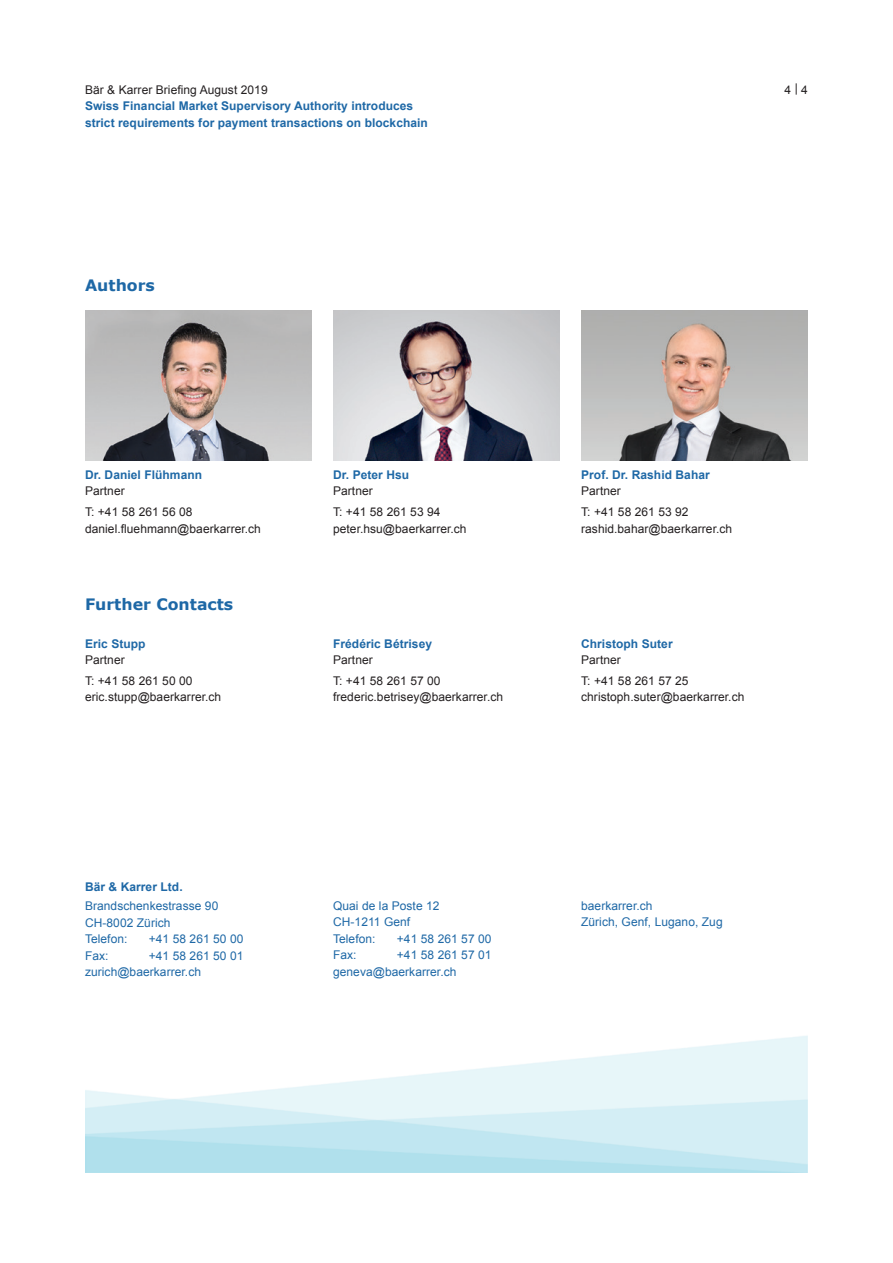
<style>
.page{position:relative;width:893px;height:1263px;background:#fff}
.page>*{position:absolute;margin:0;border:0;box-sizing:border-box;transform-origin:0 0}
.t1{font:700 15.75px "Verdana";color:#1e68a6}
.t2{font:12px/20.7px "Arial";letter-spacing:.005em;color:#231f20}
.t3{font:12px/16.5px "Arial";letter-spacing:.005em;color:#1e68a6}
.t4{font:700 12px/16.5px "Arial";letter-spacing:.005em;color:#1e68a6}
</style>
<div class="page">
<img style="left:85px;top:310px;width:227px;height:150px">
<img style="left:333px;top:310px;width:227px;height:150px">
<img style="left:581px;top:310px;width:227px;height:150px">
<p class="t2" style="left:85px;top:79px;width:184px">Bär &amp; Karrer Briefing August 2019</p>
<p class="t4" style="left:85px;top:98px;width:344px">Swiss Financial Market Supervisory Authority introduces strict requirements for payment transactions on blockchain</p>
<h1 class="t1" style="left:85px;top:275px;width:71px">Authors</h1>
<p class="t4" style="left:85px;top:467px;width:119px">Dr. Daniel Flühmann</p>
<p class="t2" style="left:85px;top:481px;width:109px">Partner<br>T: +41 58 261 56 08</p>
<p class="t2" style="left:85px;top:518px;width:177px">daniel.fluehmann@baerkarrer.ch</p>
<h1 class="t1" style="left:85px;top:594px;width:150px">Further Contacts</h1>
<p class="t4" style="left:85px;top:635px;width:62px">Eric Stupp</p>
<p class="t2" style="left:85px;top:650px;width:109px">Partner<br>T: +41 58 261 50 00</p>
<p class="t2" style="left:85px;top:687px;width:138px">eric.stupp@baerkarrer.ch</p>
<p class="t4" style="left:85px;top:879px;width:99px">Bär &amp; Karrer Ltd.</p>
<p class="t3" style="left:85px;top:898px;width:135px">Brandschenkestrasse 90<br>CH-8002 Zürich<br>Telefon:</p>
<p class="t3" style="left:149px;top:931px;width:96px">+41 58 261 50 00</p>
<p class="t3" style="left:85px;top:947px;width:160px;text-indent:64px">+41 58 261 50 01 zurich@baerkarrer.ch</p>
<p class="t3" style="left:85px;top:947px;width:25px">Fax:</p>
<p class="t4" style="left:333px;top:467px;width:78px">Dr. Peter Hsu</p>
<p class="t2" style="left:333px;top:481px;width:109px">Partner<br>T: +41 58 261 53 94</p>
<p class="t2" style="left:333px;top:518px;width:135px">peter.hsu@baerkarrer.ch</p>
<p class="t4" style="left:333px;top:635px;width:101px">Frédéric Bétrisey</p>
<p class="t2" style="left:333px;top:650px;width:109px">Partner<br>T: +41 58 261 57 00</p>
<p class="t2" style="left:333px;top:687px;width:172px">frederic.betrisey@baerkarrer.ch</p>
<p class="t3" style="left:333px;top:897px;width:108px">Quai de la Poste 12<br>CH-1211 Genf<br>Telefon:</p>
<p class="t3" style="left:397px;top:930px;width:96px">+41 58 261 57 00</p>
<p class="t3" style="left:333px;top:947px;width:160px;text-indent:64px">+41 58 261 57 01 geneva@baerkarrer.ch</p>
<p class="t3" style="left:333px;top:947px;width:25px">Fax:</p>
<p class="t2" style="left:785px;top:79px;width:25px">4 | 4</p>
<p class="t4" style="left:581px;top:467px;width:130px">Prof. Dr. Rashid Bahar</p>
<p class="t2" style="left:581px;top:481px;width:109px">Partner<br>T: +41 58 261 53 92</p>
<p class="t2" style="left:581px;top:518px;width:153px">rashid.bahar@baerkarrer.ch</p>
<p class="t4" style="left:581px;top:635px;width:93px">Christoph Suter</p>
<p class="t2" style="left:581px;top:650px;width:109px">Partner<br>T: +41 58 261 57 25</p>
<p class="t2" style="left:581px;top:687px;width:165px">christoph.suter@baerkarrer.ch</p>
<p class="t3" style="left:581px;top:897px;width:143px">baerkarrer.ch<br>Zürich, Genf, Lugano, Zug</p>
</div>
